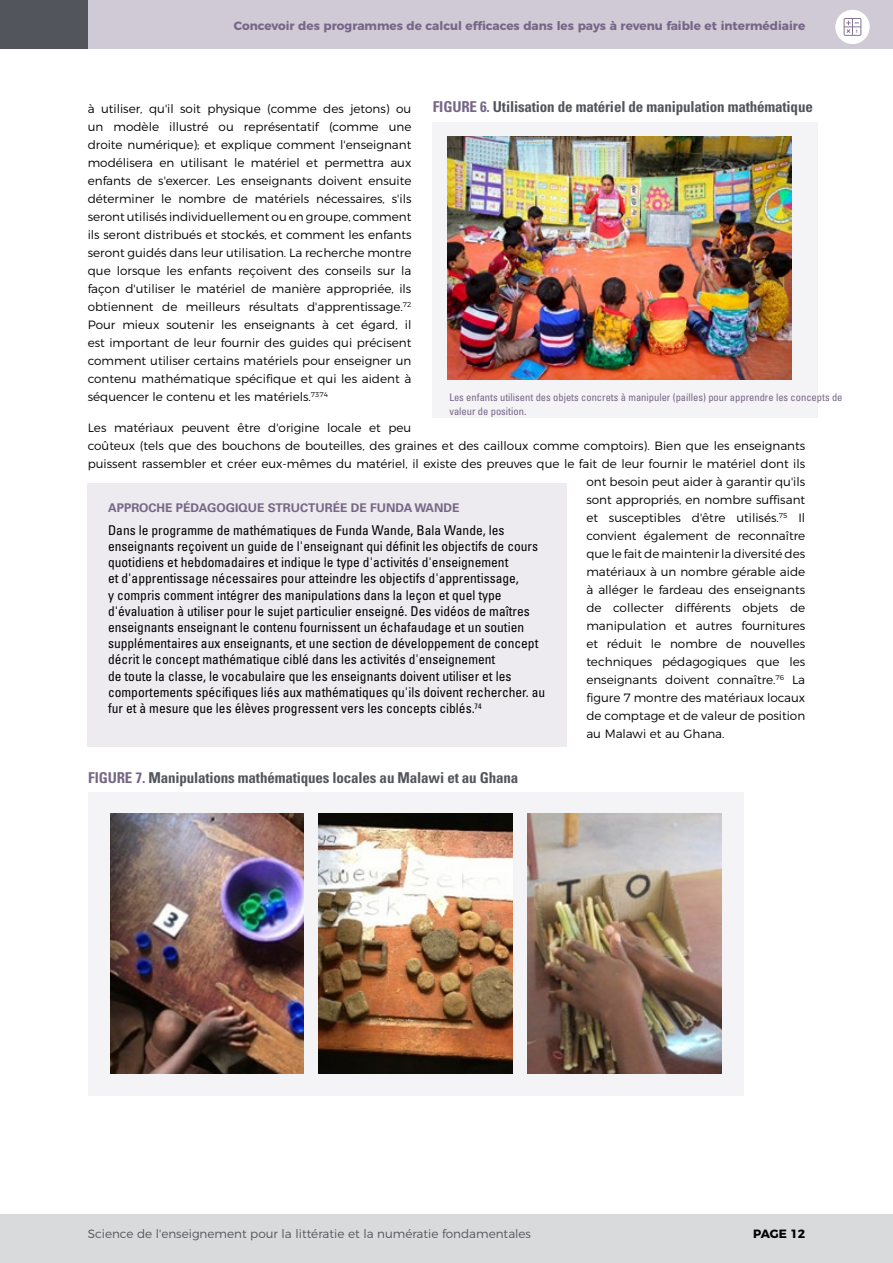
<style>
.page{position:relative;width:893px;height:1263px;background:#fff}
.page>*{position:absolute;margin:0;border:0;box-sizing:border-box;transform-origin:0 0}
.Figure_Title{font:700 condensed 15px "Univers LT Std";letter-spacing:-.01em;color:#52555b}
.Table_Body{font:condensed 13.5px/16.2px "Univers LT Std";color:#000}
.Body{font:300 12px/18px "Montserrat";color:#000;text-align:justify}
.t1{font:700 12px "Montserrat";color:#766787}
.t2{font:300 12px "Montserrat";color:#52555b}
.Box_Heading__brwn{font:700 12px "Univers LT Std";color:#766787}
.t3{font:700 12px "Montserrat";letter-spacing:-.01em;color:#000}
.Project{font:condensed 10.5px/13.5px "Univers LT Std";color:#766787}
.s1{color:#766787}
</style>
<div class="page">
<div style="left:0;top:0;width:893px;height:49px;background:#cfcad5"></div>
<div style="left:0;top:0;width:88px;height:49px;background:#52555b"></div>
<div style="left:0;top:1214px;width:893px;height:49px;background:#d8dadb"></div>
<div style="left:835px;top:10px;width:35px;height:34px;background:#fff;border-radius:50%"></div>
<svg style="left:844px;top:18px;width:17px;height:18px"></svg>
<div style="left:88px;top:792px;width:655px;height:303px;background:#f4f3f5"></div>
<img style="left:110px;top:814px;width:194px;height:260px">
<img style="left:319px;top:814px;width:194px;height:260px">
<img style="left:528px;top:814px;width:193px;height:260px">
<div style="left:432px;top:122px;width:386px;height:295px;background:#f4f3f5"></div>
<img style="left:447px;top:137px;width:345px;height:243px">
<div style="left:88px;top:483px;width:479px;height:263px;background:#edebef"></div>
<p class="t1" style="left:234px;top:16px;width:573px">Concevoir des programmes de calcul efficaces dans les pays à revenu faible et intermédiaire</p>
<p class="Figure_Title" style="left:433px;top:98px;width:382px"><span class="s1">FIGURE 6.</span> Utilisation de matériel de manipulation mathématique</p>
<p class="Body" style="left:88px;top:99px;width:325px">à utiliser, qu'il soit physique (comme des jetons) ou un modèle illustré ou représentatif (comme une droite numérique); et explique comment l'enseignant modélisera en utilisant le matériel et permettra aux enfants de s'exercer. Les enseignants doivent ensuite déterminer le nombre de matériels nécessaires, s'ils seront utilisés individuellement ou en groupe, comment ils seront distribués et stockés, et comment les enfants seront guidés dans leur utilisation. La recherche montre que lorsque les enfants reçoivent des conseils sur la façon d'utiliser le matériel de manière appropriée, ils obtiennent de meilleurs résultats d'apprentissage.<sup>72<br></sup>Pour mieux soutenir les enseignants à cet égard, il est important de leur fournir des guides qui précisent comment utiliser certains matériels pour enseigner un contenu mathématique spécifique et qui les aident à séquencer le contenu et les matériels.<sup>7374</sup></p>
<p class="Body" style="left:88px;top:418px;width:325px">Les matériaux peuvent être d'origine locale et peu</p>
<p class="Body" style="left:88px;top:436px;width:719px">coûteux (tels que des bouchons de bouteilles, des graines et des cailloux comme comptoirs). Bien que les enseignants</p>
<p class="Body" style="left:88px;top:454px;width:719px">puissent rassembler et créer eux-mêmes du matériel, il existe des preuves que le fait de leur fournir le matériel dont ils</p>
<p class="Body" style="left:586px;top:472px;width:220px">ont besoin peut aider à garantir qu'ils</p>
<p class="Body" style="left:586px;top:490px;width:220px">sont appropriés, en nombre suffisant</p>
<p class="Body" style="left:586px;top:508px;width:220px">et susceptibles d'être utilisés.<sup>75</sup> Il</p>
<p class="Body" style="left:586px;top:526px;width:220px">convient également de reconnaître</p>
<p class="Body" style="left:586px;top:544px;width:220px">que le fait de maintenir la diversité des</p>
<p class="Body" style="left:586px;top:562px;width:220px">matériaux à un nombre gérable aide</p>
<p class="Body" style="left:586px;top:580px;width:220px">à alléger le fardeau des enseignants</p>
<p class="Body" style="left:586px;top:598px;width:220px">de collecter différents objets de</p>
<p class="Body" style="left:586px;top:616px;width:220px">manipulation et autres fournitures</p>
<p class="Body" style="left:586px;top:634px;width:220px">et réduit le nombre de nouvelles</p>
<p class="Body" style="left:586px;top:652px;width:220px">techniques pédagogiques que les</p>
<p class="Body" style="left:586px;top:670px;width:220px">enseignants doivent connaître.<sup>76</sup> La</p>
<p class="Body" style="left:586px;top:688px;width:220px">figure 7 montre des matériaux locaux</p>
<p class="Body" style="left:586px;top:706px;width:220px">de comptage et de valeur de position</p>
<p class="Body" style="left:586px;top:724px;width:140px">au Malawi et au Ghana.</p>
<p class="Figure_Title" style="left:88px;top:769px;width:432px"><span class="s1">FIGURE 7.</span> Manipulations mathématiques locales au Malawi et au Ghana</p>
<p class="Project" style="left:449px;top:391px;width:395px">Les enfants utilisent des objets concrets à manipuler (pailles) pour apprendre les concepts de valeur de position.</p>
<p class="Box_Heading__brwn" style="left:108px;top:501px;width:353px">APPROCHE PÉDAGOGIQUE STRUCTURÉE DE FUNDA WANDE</p>
<p class="Table_Body" style="left:108px;top:522px;width:439px">Dans le programme de mathématiques de Funda Wande, Bala Wande, les enseignants reçoivent un guide de l'enseignant qui définit les objectifs de cours quotidiens et hebdomadaires et indique le type d'activités d'enseignement<br>et d'apprentissage nécessaires pour atteindre les objectifs d'apprentissage,<br>y compris comment intégrer des manipulations dans la leçon et quel type d'évaluation à utiliser pour le sujet particulier enseigné. Des vidéos de maîtres enseignants enseignant le contenu fournissent un échafaudage et un soutien supplémentaires aux enseignants, et une section de développement de concept décrit le concept mathématique ciblé dans les activités d'enseignement<br>de toute la classe, le vocabulaire que les enseignants doivent utiliser et les comportements spécifiques liés aux mathématiques qu'ils doivent rechercher. au fur et à mesure que les élèves progressent vers les concepts ciblés.<sup>74</sup></p>
<p class="t2" style="left:88px;top:1224px;width:445px">Science de l'enseignement pour la littératie et la numératie fondamentales</p>
<p class="t3" style="left:753px;top:1223px;width:53px">PAGE 12</p>
</div>
